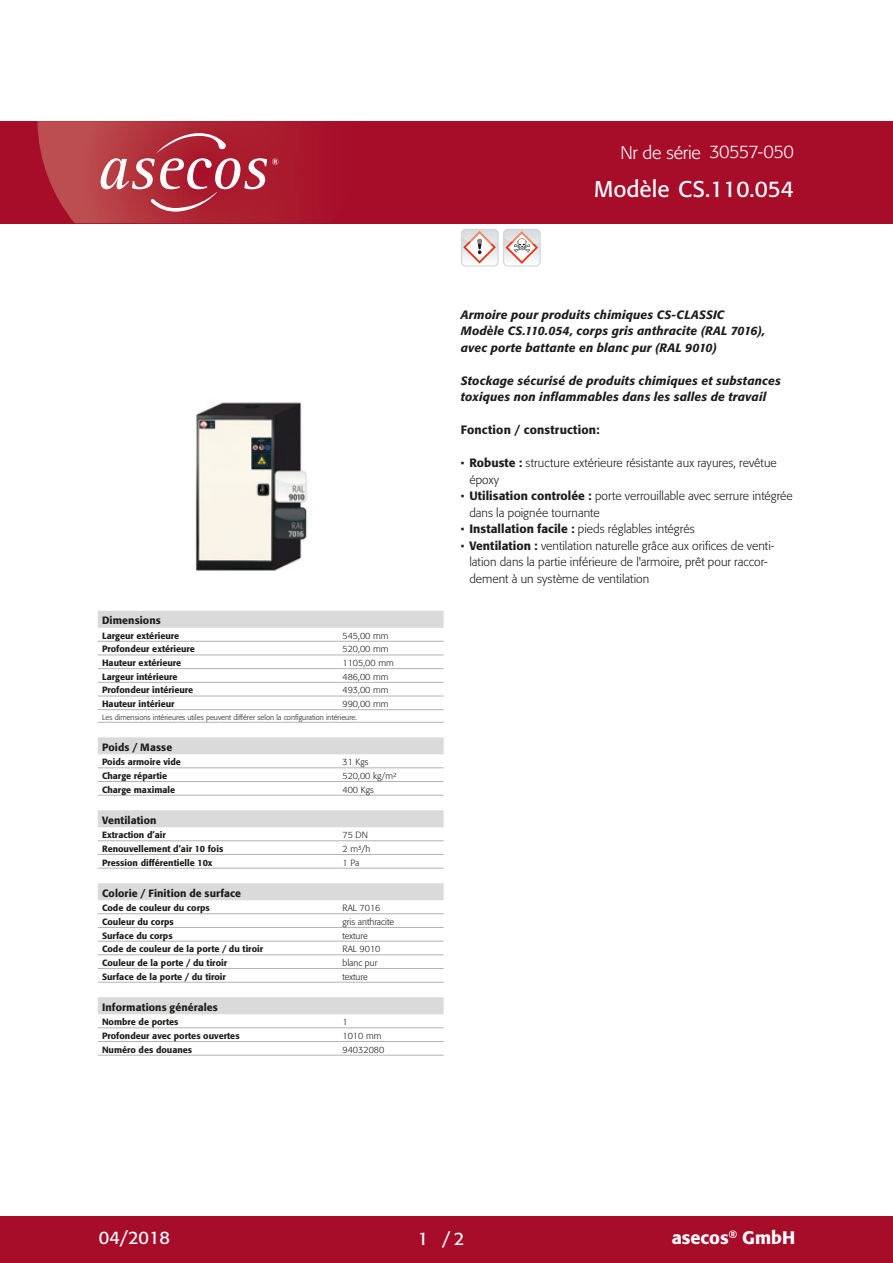
<style>
.page{position:relative;width:893px;height:1263px;background:#fff}
.page>*{position:absolute;margin:0;border:0;box-sizing:border-box;transform-origin:0 0}
.t1{font:22.5px "Formata Pro";color:#fff}
.t2{font:300 18px "Formata Pro";letter-spacing:-.02em;color:#fff}
.t3{font:500 18px "Formata Pro";color:#fff}
.t4{font:18px "Formata Pro";color:#fff}
.t5{font:300 12px/16.5px "Formata Pro";color:#1d1d1b}
.t6{font:italic 500 12px/16.5px "Formata Pro";letter-spacing:.015em;color:#1d1d1b}
.t7{font:500 12px "Formata Pro";letter-spacing:.015em;color:#1d1d1b}
.t8{font:500 10.5px "Formata Pro";letter-spacing:.01em;color:#1d1d1b}
.t9{font:500 9px "Formata Pro";color:#1d1d1b}
.t10{font:300 9px "Formata Pro";color:#1d1d1b}
.t11{font:300 7.5px "Formata Pro";color:#1d1d1b}
.s1{font-weight:500}
</style>
<div class="page">
<div style="left:0;top:121px;width:893px;height:102px;background:#a70c29"></div>
<svg style="left:37px;top:121px;width:271px;height:102px"></svg>
<div style="left:0;top:1216px;width:893px;height:47px;background:#a70c29"></div>
<img style="left:195px;top:402px;width:112px;height:169px">
<div style="left:98px;top:611px;width:346px;height:17px;background:#dadada"></div>
<hr style="left:98px;top:641px;width:240px;height:1px;background:#b2b2b2">
<hr style="left:338px;top:641px;width:106px;height:1px;background:#b2b2b2">
<hr style="left:98px;top:655px;width:240px;height:1px;background:#b2b2b2">
<hr style="left:338px;top:655px;width:106px;height:1px;background:#b2b2b2">
<hr style="left:98px;top:668px;width:240px;height:1px;background:#b2b2b2">
<hr style="left:338px;top:668px;width:106px;height:1px;background:#b2b2b2">
<hr style="left:98px;top:682px;width:240px;height:1px;background:#b2b2b2">
<hr style="left:338px;top:682px;width:106px;height:1px;background:#b2b2b2">
<hr style="left:98px;top:696px;width:240px;height:1px;background:#b2b2b2">
<hr style="left:338px;top:696px;width:106px;height:1px;background:#b2b2b2">
<hr style="left:98px;top:709px;width:240px;height:1px;background:#b2b2b2">
<hr style="left:338px;top:709px;width:106px;height:1px;background:#b2b2b2">
<hr style="left:98px;top:722px;width:240px;height:1px;background:#b2b2b2">
<hr style="left:338px;top:722px;width:106px;height:1px;background:#b2b2b2">
<div style="left:98px;top:737px;width:346px;height:17px;background:#dadada"></div>
<hr style="left:98px;top:767px;width:240px;height:1px;background:#b2b2b2">
<hr style="left:338px;top:767px;width:106px;height:1px;background:#b2b2b2">
<hr style="left:98px;top:781px;width:240px;height:1px;background:#b2b2b2">
<hr style="left:338px;top:781px;width:106px;height:1px;background:#b2b2b2">
<hr style="left:98px;top:795px;width:240px;height:1px;background:#b2b2b2">
<hr style="left:338px;top:795px;width:106px;height:1px;background:#b2b2b2">
<div style="left:98px;top:810px;width:346px;height:17px;background:#dadada"></div>
<hr style="left:98px;top:840px;width:240px;height:1px;background:#b2b2b2">
<hr style="left:338px;top:840px;width:106px;height:1px;background:#b2b2b2">
<hr style="left:98px;top:854px;width:240px;height:1px;background:#b2b2b2">
<hr style="left:338px;top:854px;width:106px;height:1px;background:#b2b2b2">
<hr style="left:98px;top:868px;width:240px;height:1px;background:#b2b2b2">
<hr style="left:338px;top:868px;width:106px;height:1px;background:#b2b2b2">
<div style="left:98px;top:883px;width:346px;height:17px;background:#dadada"></div>
<hr style="left:98px;top:913px;width:240px;height:1px;background:#b2b2b2">
<hr style="left:338px;top:913px;width:106px;height:1px;background:#b2b2b2">
<hr style="left:98px;top:927px;width:240px;height:1px;background:#b2b2b2">
<hr style="left:338px;top:927px;width:106px;height:1px;background:#b2b2b2">
<hr style="left:98px;top:941px;width:240px;height:1px;background:#b2b2b2">
<hr style="left:338px;top:941px;width:106px;height:1px;background:#b2b2b2">
<hr style="left:98px;top:954px;width:240px;height:1px;background:#b2b2b2">
<hr style="left:338px;top:954px;width:106px;height:1px;background:#b2b2b2">
<hr style="left:98px;top:968px;width:240px;height:1px;background:#b2b2b2">
<hr style="left:338px;top:968px;width:106px;height:1px;background:#b2b2b2">
<hr style="left:98px;top:982px;width:240px;height:1px;background:#b2b2b2">
<hr style="left:338px;top:982px;width:106px;height:1px;background:#b2b2b2">
<div style="left:98px;top:997px;width:346px;height:17px;background:#dadada"></div>
<hr style="left:98px;top:1027px;width:240px;height:1px;background:#b2b2b2">
<hr style="left:338px;top:1027px;width:106px;height:1px;background:#b2b2b2">
<hr style="left:98px;top:1041px;width:240px;height:1px;background:#b2b2b2">
<hr style="left:338px;top:1041px;width:106px;height:1px;background:#b2b2b2">
<hr style="left:98px;top:1055px;width:240px;height:1px;background:#b2b2b2">
<hr style="left:338px;top:1055px;width:106px;height:1px;background:#b2b2b2">
<svg style="left:461px;top:229px;width:38px;height:38px"></svg>
<svg style="left:462px;top:244px;width:35px;height:21px"></svg>
<img style="left:462px;top:230px;width:35px;height:14px">
<img style="left:469px;top:233px;width:23px;height:11px">
<svg style="left:503px;top:229px;width:38px;height:38px"></svg>
<svg style="left:504px;top:230px;width:36px;height:35px"></svg>
<h2 class="t2" style="left:620px;top:141px;width:175px">Nr de série 30557-050</h2>
<h1 class="t1" style="left:594px;top:174px;width:201px">Modèle CS.110.054</h1>
<p class="t8" style="left:102px;top:614px;width:60px">Dimensions</p>
<p class="t9" style="left:102px;top:630px;width:79px">Largeur extérieure</p>
<p class="t10" style="left:342px;top:630px;width:48px">545,00 mm</p>
<p class="t9" style="left:102px;top:643px;width:94px">Profondeur extérieure</p>
<p class="t10" style="left:342px;top:644px;width:48px">520,00 mm</p>
<p class="t9" style="left:102px;top:657px;width:81px">Hauteur extérieure</p>
<p class="t10" style="left:342px;top:657px;width:53px">1105,00 mm</p>
<p class="t9" style="left:102px;top:671px;width:77px">Largeur intérieure</p>
<p class="t10" style="left:342px;top:671px;width:48px">486,00 mm</p>
<p class="t9" style="left:102px;top:684px;width:93px">Profondeur intérieure</p>
<p class="t10" style="left:342px;top:685px;width:48px">493,00 mm</p>
<p class="t9" style="left:102px;top:698px;width:74px">Hauteur intérieur</p>
<p class="t10" style="left:342px;top:698px;width:48px">990,00 mm</p>
<p class="t11" style="left:102px;top:712px;width:256px">Les dimensions intérieures utiles peuvent différer selon la configuration intérieure.</p>
<p class="t8" style="left:102px;top:740px;width:72px">Poids / Masse</p>
<p class="t9" style="left:102px;top:756px;width:80px">Poids armoire vide</p>
<p class="t10" style="left:342px;top:756px;width:28px">31 Kgs</p>
<p class="t9" style="left:102px;top:770px;width:67px">Charge répartie</p>
<p class="t10" style="left:342px;top:770px;width:56px">520,00 kg/m²</p>
<p class="t9" style="left:102px;top:784px;width:75px">Charge maximale</p>
<p class="t10" style="left:342px;top:784px;width:33px">400 Kgs</p>
<p class="t8" style="left:102px;top:813px;width:56px">Ventilation</p>
<p class="t9" style="left:102px;top:829px;width:65px">Extraction d’air</p>
<p class="t10" style="left:342px;top:829px;width:27px">75 DN</p>
<p class="t9" style="left:102px;top:843px;width:123px">Renouvellement d’air 10 fois</p>
<p class="t10" style="left:342px;top:843px;width:29px">2 m³/h</p>
<p class="t9" style="left:102px;top:857px;width:112px">Pression différentielle 10x</p>
<p class="t10" style="left:342px;top:857px;width:18px">1 Pa</p>
<p class="t8" style="left:102px;top:886px;width:141px">Colorie / Finition de surface</p>
<p class="t9" style="left:102px;top:902px;width:109px">Code de couleur du corps</p>
<p class="t10" style="left:342px;top:902px;width:40px">RAL 7016</p>
<p class="t9" style="left:102px;top:916px;width:73px">Couleur du corps</p>
<p class="t10" style="left:342px;top:916px;width:53px">gris anthracite</p>
<p class="t9" style="left:102px;top:929px;width:72px">Surface du corps</p>
<p class="t10" style="left:342px;top:930px;width:27px">texture</p>
<p class="t9" style="left:102px;top:943px;width:163px">Code de couleur de la porte / du tiroir</p>
<p class="t10" style="left:342px;top:943px;width:40px">RAL 9010</p>
<p class="t9" style="left:102px;top:957px;width:127px">Couleur de la porte / du tiroir</p>
<p class="t10" style="left:342px;top:957px;width:36px">blanc pur</p>
<p class="t9" style="left:102px;top:971px;width:125px">Surface de la porte / du tiroir</p>
<p class="t10" style="left:342px;top:971px;width:27px">texture</p>
<p class="t8" style="left:102px;top:1000px;width:117px">Informations générales</p>
<p class="t9" style="left:102px;top:1016px;width:78px">Nombre de portes</p>
<p class="t10" style="left:342px;top:1016px;width:7px">1</p>
<p class="t9" style="left:102px;top:1030px;width:139px">Profondeur avec portes ouvertes</p>
<p class="t10" style="left:342px;top:1030px;width:40px">1010 mm</p>
<p class="t9" style="left:102px;top:1043px;width:92px">Numéro des douanes</p>
<p class="t10" style="left:342px;top:1044px;width:43px">94032080</p>
<h3 class="t6" style="left:461px;top:306px;width:306px">Armoire pour produits chimiques CS-CLASSIC<br>Modèle CS.110.054, corps gris anthracite (RAL 7016), avec porte battante en blanc pur (RAL 9010)</h3>
<h3 class="t6" style="left:461px;top:372px;width:322px">Stockage sécurisé de produits chimiques et substances toxiques non inflammables dans les salles de travail</h3>
<h3 class="t7" style="left:461px;top:422px;width:140px">Fonction / construction:</h3>
<h3 class="t5" style="left:469px;top:455px;width:309px;text-indent:-9px">• <span class="s1">Robuste :</span> structure extérieure résistante aux rayures, revêtue époxy</h3>
<h3 class="t5" style="left:469px;top:488px;width:325px;text-indent:-9px">• <span class="s1">Utilisation controlée :</span> porte verrouillable avec serrure intégrée dans la poignée tournante</h3>
<h3 class="t5" style="left:461px;top:521px;width:235px">• <span class="s1">Installation facile :</span> pieds réglables intégrés</h3>
<h3 class="t5" style="left:469px;top:537px;width:307px;text-indent:-9px">• <span class="s1">Ventilation :</span> ventilation naturelle grâce aux orifices de venti&shy;lation dans la partie inférieure de l'armoire, prêt pour raccor&shy;dement à un système de ventilation</h3>
<h2 class="t4" style="left:99px;top:1225px;width:73px">04/2018</h2>
<h2 class="t4" style="left:418px;top:1227px;width:48px">1 /2</h2>
<h2 class="t3" style="left:672px;top:1225px;width:125px">asecos<sup>®</sup> GmbH</h2>
</div>
